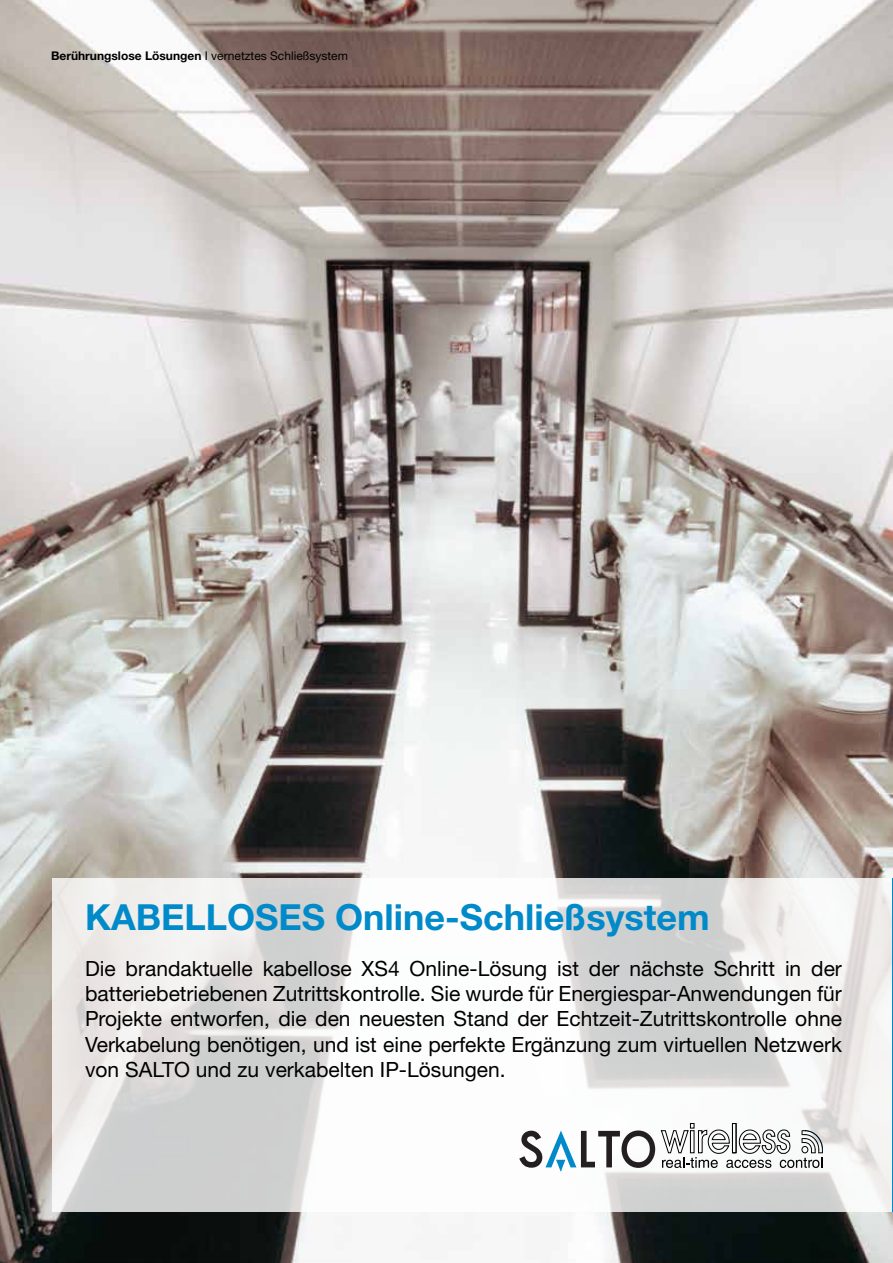
<style>
.page{position:relative;width:893px;height:1263px;background:#fff}
.page>*{position:absolute;margin:0;border:0;box-sizing:border-box;transform-origin:0 0}
.t1{font:700 36px "Helvetica Neue LT Std";color:#008ac9}
.t2{font:21px/25.2px "Helvetica Neue LT Std";color:#000;text-align:justify}
.t3{font:12px "Helvetica Neue LT Std";color:#000}
.s1{font-weight:700}
</style>
<div class="page">
<img style="left:0;top:0;width:893px;height:1263px">
<svg style="left:52px;top:879px;width:840px;height:333px"></svg>
<hr style="left:892px;top:879px;width:1px;height:333px;background:#008ac9">
<svg style="left:661px;top:1123px;width:162px;height:45px"></svg>
<svg style="left:519px;top:1130px;width:136px;height:41px"></svg>
<p class="t3" style="left:51px;top:48px;width:298px"><span class="s1">Berührungslose Lösungen</span> I vernetztes Schließsystem</p>
<h1 class="t1" style="left:85px;top:895px;width:51px">Kabelloses</h1>
<h1 class="t1" style="left:335px;top:895px;width:376px">Online-Schließsystem</h1>
<p class="t2" style="left:85px;top:956px;width:758px">Die brandaktuelle kabellose XS4 Online-Lösung ist der nächste Schritt in der batteriebetriebenen Zutrittskontrolle. Sie wurde für Energiespar-Anwendungen für Projekte entworfen, die den neuesten Stand der Echtzeit-Zutrittskontrolle ohne Verkabelung benötigen, und ist eine perfekte Ergänzung zum virtuellen Netzwerk von SALTO und zu verkabelten IP-Lösungen.</p>
</div>
